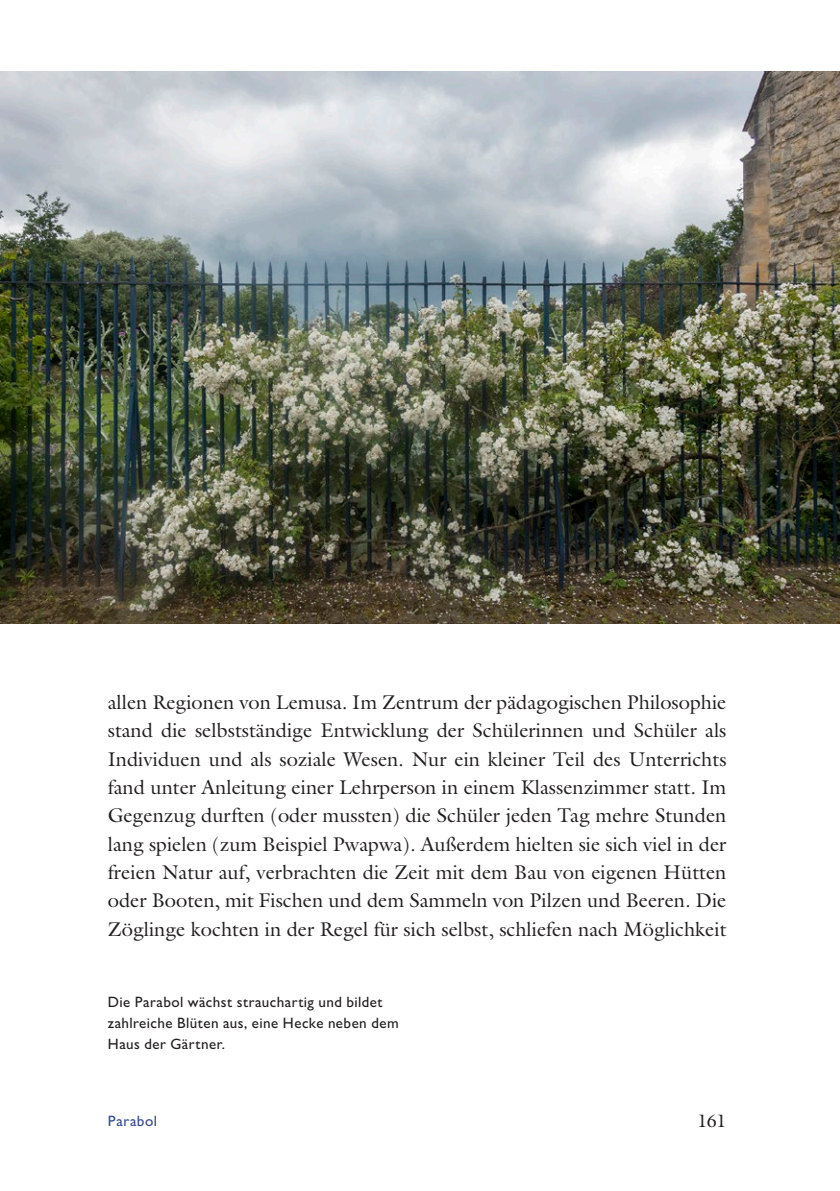
<style>
.page{position:relative;width:840px;height:1191px;background:#fff}
.page>*{position:absolute;margin:0;border:0;box-sizing:border-box;transform-origin:0 0}
.Lauftext{font:20px/28.4px "Galliard Pro";color:#231f20;text-align:justify}
.t1{font:18px "Galliard Pro";color:#231f20}
.Bildlegende{font:500 15px/21.2px "Gill Sans Nova";letter-spacing:.03em;color:#231f20}
.t2{font:500 15px "Gill Sans Nova";letter-spacing:.04em;color:#324a8f}
</style>
<div class="page">
<img style="left:0;top:71px;width:839px;height:553px">
<p class="Lauftext" style="left:108px;top:687px;width:620px">allen Regionen von Lemusa. Im Zentrum der pädagogischen Philosophie stand die selbstständige Entwicklung der Schülerinnen und Schüler als Individuen und als soziale Wesen. Nur ein kleiner Teil des Unterrichts fand unter Anleitung einer Lehrperson in einem Klassenzimmer statt. Im Gegenzug durften (oder mussten) die Schüler jeden Tag mehre Stunden lang spielen (zum Beispiel Pwapwa). Außerdem hielten sie sich viel in der freien Natur auf, verbrachten die Zeit mit dem Bau von eigenen Hütten oder Booten, mit Fischen und dem Sammeln von Pilzen und Beeren. Die Zöglinge kochten in der Regel für sich selbst, schliefen nach Möglichkeit</p>
<p class="Bildlegende" style="left:108px;top:990px;width:292px">Die Parabol wächst strauchartig und bildet zahlreiche Blüten aus, eine Hecke neben dem<br>Haus der Gärtner.</p>
<p class="t2" style="left:108px;top:1111px;width:51px">Parabol</p>
<p class="t1" style="left:697px;top:1108px;width:30px">161</p>
</div>
